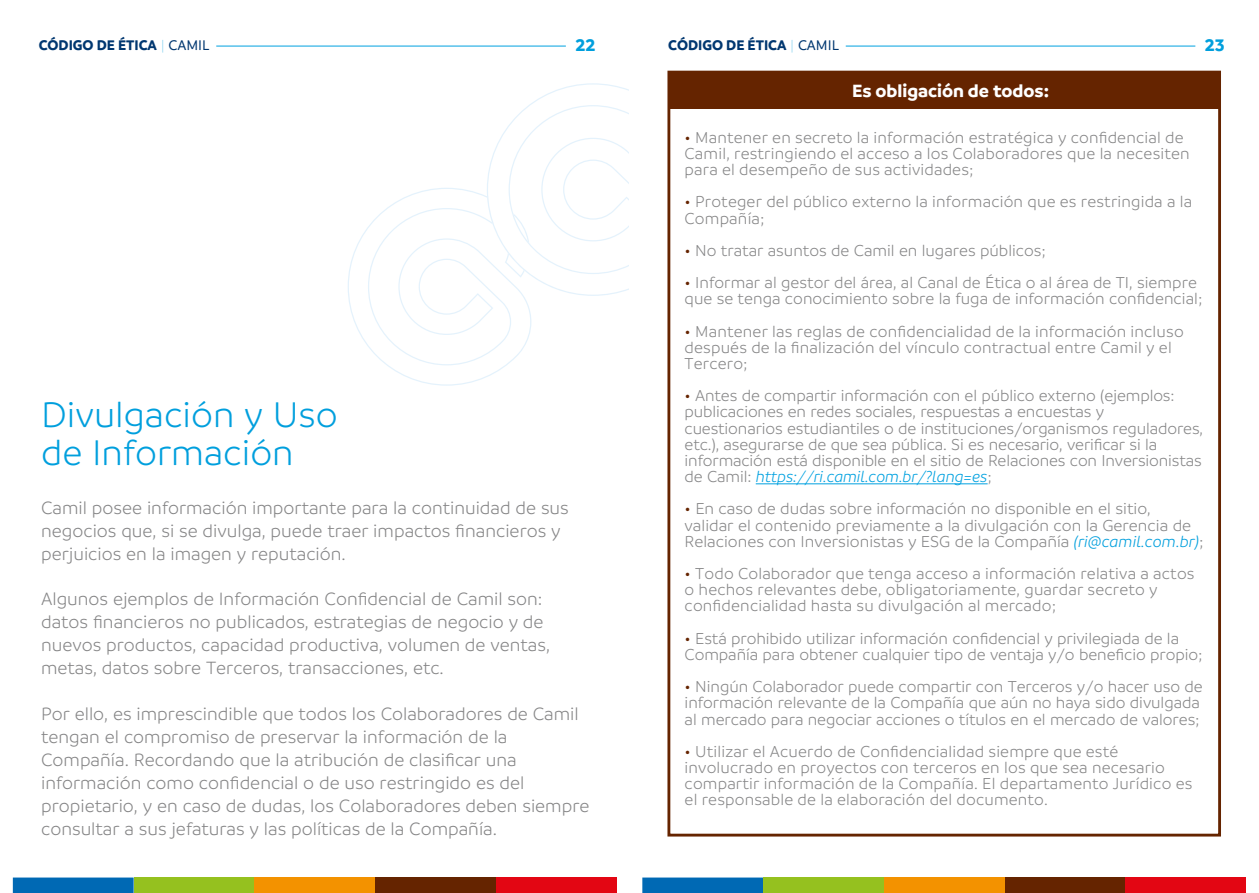
<style>
.page{position:relative;width:1259px;height:893px;background:#fff}
.page>*{position:absolute;margin:0;border:0;box-sizing:border-box;transform-origin:0 0}
.t1{font:300 38.25px/38.2px "Branding SF";color:#009fdd}
.t2{font:300 19.2px/23px "Branding SF";color:#858586}
.t3{font:700 19.2px "Branding SF";color:#fff}
.t4{font:700 18px "Branding SF";color:#009fdd}
.t5{font:300 16.95px/16.2px "Branding SF";color:#858586}
.t6{font:700 15px "Branding SF";color:#003770}
.s1{font-weight:100;color:#009fdd}
.s2{font-weight:500}
.s3{color:#652400}
.s4{font-style:italic;color:#00a1e0}
.s5{font-style:italic;color:#009fdd}
</style>
<div class="page">
<div style="left:13px;top:877px;width:121px;height:16px;background:#0069b4"></div>
<div style="left:134px;top:877px;width:120px;height:16px;background:#95c11f"></div>
<div style="left:254px;top:877px;width:121px;height:16px;background:#f39200"></div>
<div style="left:375px;top:877px;width:121px;height:16px;background:#652400"></div>
<div style="left:496px;top:877px;width:120px;height:16px;background:#e30613"></div>
<hr style="left:216px;top:46px;width:350px;height:1px;background:#00a1e0">
<svg style="left:348px;top:83px;width:281px;height:303px"></svg>
<hr style="left:845px;top:46px;width:350px;height:1px;background:#00a1e0">
<div style="left:642px;top:877px;width:121px;height:16px;background:#0069b4"></div>
<div style="left:763px;top:877px;width:121px;height:16px;background:#95c11f"></div>
<div style="left:884px;top:877px;width:120px;height:16px;background:#f39200"></div>
<div style="left:1004px;top:877px;width:121px;height:16px;background:#652400"></div>
<div style="left:1125px;top:877px;width:121px;height:16px;background:#e30613"></div>
<div style="left:667px;top:71px;width:554px;height:765px;border:3px solid #652400"></div>
<div style="left:669px;top:72px;width:550px;height:37px;background:#652400"></div>
<hr style="left:756px;top:483px;width:231px;height:1px;background:#00a1e0">
<p class="t6" style="left:39px;top:37px;width:172px">CÓDIGO DE ÉTICA <span class="s1">|</span> <span class="s2">CAMIL</span></p>
<p class="t4" style="left:575px;top:35px;width:21px">22</p>
<h1 class="t1" style="left:41px;top:396px;width:298px">Divulgación y Uso de Información</h1>
<p class="t2" style="left:41px;top:496px;width:529px">Camil posee información importante para la continuidad de sus negocios que, si se divulga, puede traer impactos financieros y perjuicios en la imagen y reputación.</p>
<p class="t2" style="left:41px;top:588px;width:510px">Algunos ejemplos de Información Confidencial de Camil son: datos financieros no publicados, estrategias de negocio y de nuevos productos, capacidad productiva, volumen de ventas, metas, datos sobre Terceros, transacciones, etc.</p>
<p class="t2" style="left:41px;top:703px;width:550px">Por ello, es imprescindible que todos los Colaboradores de Camil tengan el compromiso de preservar la información de la Compañía. Recordando que la atribución de clasificar una información como confidencial o de uso restringido es del propietario, y en caso de dudas, los Colaboradores deben siempre consultar a sus jefaturas y las políticas de la Compañía.</p>
<p class="t6" style="left:668px;top:37px;width:172px">CÓDIGO DE ÉTICA <span class="s1">|</span> <span class="s2">CAMIL</span></p>
<p class="t4" style="left:1204px;top:35px;width:21px">23</p>
<p class="t3" style="left:852px;top:79px;width:199px">Es obligación de todos:</p>
<p class="t5" style="left:684px;top:129px;width:507px"><span class="s3">•</span> Mantener en secreto la información estratégica y confidencial de<br>Camil, restringiendo el acceso a los Colaboradores que la necesiten para el desempeño de sus actividades;</p>
<p class="t5" style="left:684px;top:194px;width:509px"><span class="s3">•</span> Proteger del público externo la información que es restringida a la<br>Compañía;</p>
<p class="t5" style="left:684px;top:242px;width:363px"><span class="s3">•</span> No tratar asuntos de Camil en lugares públicos;</p>
<p class="t5" style="left:684px;top:275px;width:519px"><span class="s3">•</span> Informar al gestor del área, al Canal de Ética o al área de TI, siempre que se tenga conocimiento sobre la fuga de información confidencial;</p>
<p class="t5" style="left:684px;top:323px;width:500px"><span class="s3">•</span> Mantener las reglas de confidencialidad de la información incluso después de la finalización del vínculo contractual entre Camil y el<br>Tercero;</p>
<p class="t5" style="left:684px;top:388px;width:520px"><span class="s3">•</span> Antes de compartir información con el público externo (ejemplos: publicaciones en redes sociales, respuestas a encuestas y cuestionarios estudiantiles o de instituciones/organismos reguladores, etc.), asegurarse de que sea pública. Si es necesario, verificar si la información está disponible en el sitio de Relaciones con Inversionistas de Camil: <span class="s4">https://ri.camil.com.br/?lang=es</span>;</p>
<p class="t5" style="left:684px;top:501px;width:520px"><span class="s3">•</span> En caso de dudas sobre información no disponible en el sitio, validar el contenido previamente a la divulgación con la Gerencia de<br>Relaciones con Inversionistas y ESG de la Compañía <span class="s5">(ri@camil.com.br)</span>;</p>
<p class="t5" style="left:684px;top:566px;width:511px"><span class="s3">•</span> Todo Colaborador que tenga acceso a información relativa a actos o hechos relevantes debe, obligatoriamente, guardar secreto y confidencialidad hasta su divulgación al mercado;</p>
<p class="t5" style="left:684px;top:630px;width:519px"><span class="s3">•</span> Está prohibido utilizar información confidencial y privilegiada de la<br>Compañía para obtener cualquier tipo de ventaja y/o beneficio propio;</p>
<p class="t5" style="left:684px;top:679px;width:520px"><span class="s3">•</span> Ningún Colaborador puede compartir con Terceros y/o hacer uso de información relevante de la Compañía que aún no haya sido divulgada al mercado para negociar acciones o títulos en el mercado de valores;</p>
<p class="t5" style="left:684px;top:743px;width:509px"><span class="s3">•</span> Utilizar el Acuerdo de Confidencialidad siempre que esté involucrado en proyectos con terceros en los que sea necesario compartir información de la Compañía. El departamento Jurídico es el responsable de la elaboración del documento.</p>
</div>
